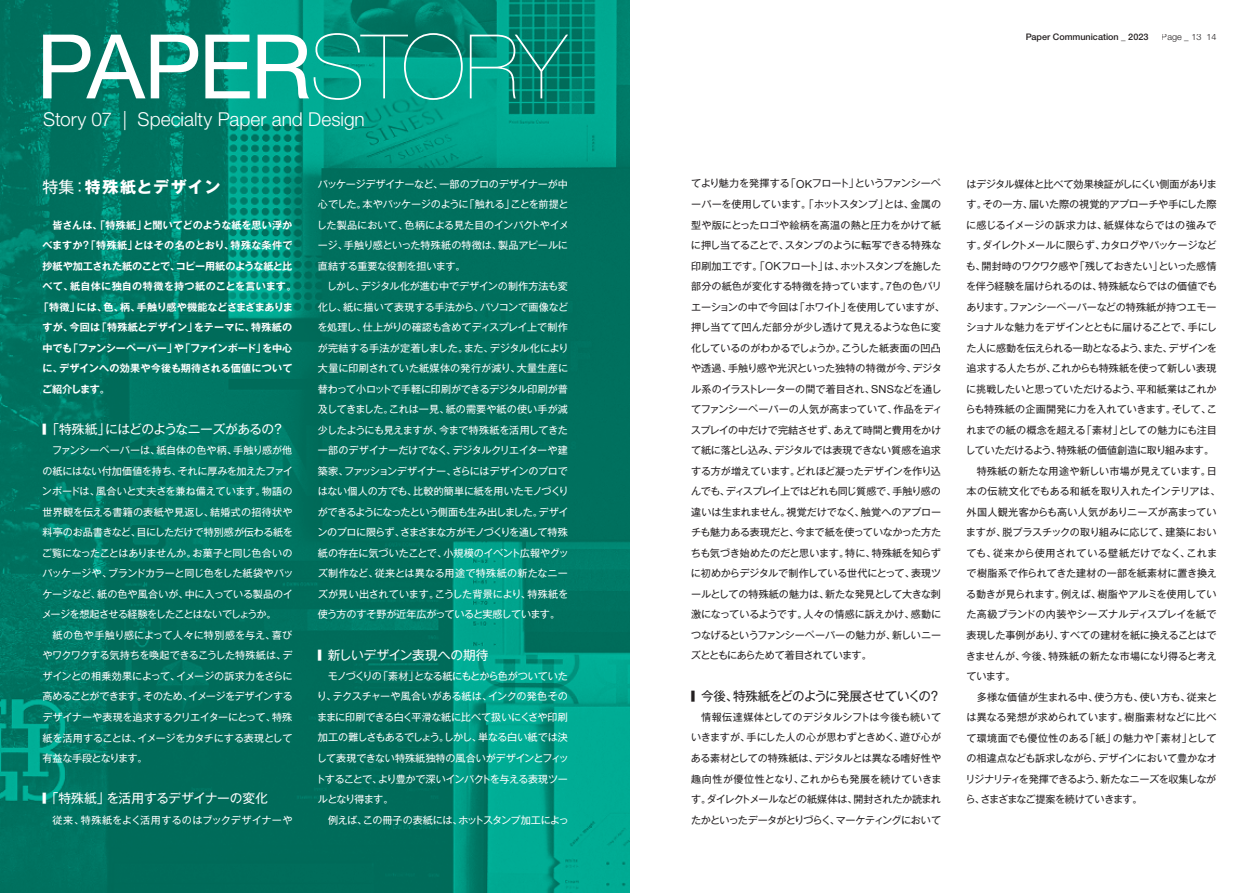
<style>
.page{position:relative;width:1259px;height:893px;background:#fff}
.page>*{position:absolute;margin:0;border:0;box-sizing:border-box;transform-origin:0 0}
.t1{font:300 19.2px "Helvetica Neue LT Pro";color:#fff}
.t2{font:700 15.9px "Gothic MB101 Pro";letter-spacing:.07em;color:#fff}
.t3{font:12.75px "Gothic MB101 Pro";letter-spacing:-.07em;color:#231f20;scale:.3 1}
.t4{font:12.75px "Gothic MB101 Pro";letter-spacing:-.045em;color:#fff;scale:.3 1}
.t5{font:12.75px "Gothic MB101 Pro";letter-spacing:-.02em;color:#fff;scale:.3 1}
.t6{font:12.75px "Gothic MB101 Pro";letter-spacing:-.02em;color:#fff}
.t7{font:10.05px/20.5px "Gothic MB101 Pro";letter-spacing:-.02em;color:#231f20}
.t8{font:10.05px/20.5px "Gothic MB101 Pro";letter-spacing:-.03em;color:#fff;text-align:justify}
.t9{font:700 10.05px "Gothic MB101 Pro De";letter-spacing:.005em;color:#fff}
.t10{font:10.05px "Gothic MB101 Pro";letter-spacing:-.055em;color:#231f20}
.t11{font:10.05px "Gothic MB101 Pro";letter-spacing:.025em;color:#231f20}
.t12{font:10.05px "Gothic MB101 Pro";letter-spacing:.015em;color:#231f20}
.t13{font:10.05px "Gothic MB101 Pro";letter-spacing:.005em;color:#231f20}
.t14{font:10.05px "Gothic MB101 Pro";letter-spacing:-.07em;color:#231f20}
.t15{font:10.05px "Gothic MB101 Pro";letter-spacing:-.05em;color:#231f20}
.t16{font:700 10.05px "Gothic MB101 Pro De";letter-spacing:-.04em;color:#fff}
.t17{font:700 10.05px "Gothic MB101 Pro De";letter-spacing:-.015em;color:#fff}
.t18{font:700 10.05px "Gothic MB101 Pro De";letter-spacing:-.02em;color:#fff}
.t19{font:10.05px "Gothic MB101 Pro";letter-spacing:.01em;color:#231f20}
.t20{font:10.05px "Gothic MB101 Pro";letter-spacing:.03em;color:#231f20}
.t21{font:10.05px "Gothic MB101 Pro";color:#231f20}
.t22{font:10.05px "Gothic MB101 Pro";letter-spacing:.02em;color:#231f20}
.t23{font:10.05px "Gothic MB101 Pro";letter-spacing:.025em;color:#fff}
.t24{font:10.05px "Gothic MB101 Pro";letter-spacing:-.065em;color:#231f20}
.t25{font:500 9px "Helvetica Neue LT Pro";color:#231f20}
.t26{font:300 9px "Helvetica Neue LT Pro";color:#231f20}
.s1{font-weight:400}
.s2{font-family:"Helvetica Neue LT Pro";font-weight:500;font-size:11.25px}
.s3{font-family:"Helvetica Neue LT Pro";font-size:11.1px}
.s4{font-family:"Helvetica Neue LT Pro";font-size:14.1px}
</style>
<div class="page">
<img style="left:1px;top:1px;width:628px;height:891px">
<svg style="left:43px;top:35px;width:102px;height:63px"></svg>
<svg style="left:151px;top:35px;width:47px;height:63px"></svg>
<svg style="left:205px;top:35px;width:45px;height:63px"></svg>
<svg style="left:257px;top:33px;width:206px;height:67px;background:#2bac9a"></svg>
<svg style="left:470px;top:35px;width:98px;height:63px;background:#169684"></svg>
<hr style="left:0;top:0;width:1259px;height:1px;background:#ed028c">
<hr style="left:0;top:892px;width:1259px;height:1px;background:#ed028c">
<hr style="left:0;top:0;width:1px;height:893px;background:#ed028c">
<hr style="left:1258px;top:0;width:1px;height:893px;background:#ed028c">
<h1 class="t1" style="left:43px;top:108px;width:323px">Story 07 | Specialty Paper and Design</h1>
<h2 class="t2" style="left:43px;top:173px;width:179px"><span class="s1">特集：</span>特殊紙とデザイン</h2>
<p class="t9" style="left:53px;top:216px;width:241px">皆さんは、「特殊紙」と聞いてどのような紙を思い浮か</p>
<p class="t9" style="left:43px;top:237px;width:251px">べますか<span class="s2">?</span>「特殊紙」とはその名のとおり、特殊な条件で</p>
<p class="t18" style="left:43px;top:257px;width:251px">抄紙や加工された紙のことで、コピー用紙のような紙と比</p>
<p class="t9" style="left:43px;top:278px;width:256px">べて、紙自体に独自の特徴を持つ紙のことを言います。</p>
<p class="t16" style="left:39px;top:298px;width:256px">「特徴」には、色、柄、手触り感や機能などさまざまありま</p>
<p class="t9" style="left:43px;top:319px;width:251px">すが、今回は「特殊紙とデザイン」をテーマに、特殊紙の</p>
<p class="t17" style="left:43px;top:339px;width:251px">中でも「ファンシーペーパー」や「ファインボード」を中心</p>
<p class="t9" style="left:42px;top:360px;width:251px">に、デザインへの効果や今後も期待される価値について</p>
<p class="t9" style="left:42px;top:380px;width:69px">ご紹介します。</p>
<p class="t4" style="left:43px;top:418px;width:808px">■「特殊紙」にはどのようなニーズがあるの？</p>
<p class="t8" style="left:42px;top:439px;width:253px;text-indent:10px">ファンシーペーパーは、紙自体の色や柄、手触り感が他の紙にはない付加価値を持ち、それに厚みを加えたファインボードは、風合いと丈夫さを兼ね備えています。物語の世界観を伝える書籍の表紙や見返し、結婚式の招待状や料亭のお品書きなど、目にしただけで特別感が伝わる紙をご覧になったことはありませんか。お菓子と同じ色合いのパッケージや、ブランドカラーと同じ色をした紙袋やパッケージなど、紙の色や風合いが、中に入っている製品のイメージを想起させる経験をしたことはないでしょうか。</p>
<p class="t8" style="left:42px;top:623px;width:252px;text-indent:10px">紙の色や手触り感によって人々に特別感を与え、喜びやワクワクする気持ちを喚起できるこうした特殊紙は、デザインとの相乗効果によって、イメージの訴求力をさらに高めることができます。そのため、イメージをデザインするデザイナーや表現を追求するクリエイターにとって、特殊紙を活用することは、イメージをカタチにする表現として有益な手段となります。</p>
<p class="t5" style="left:43px;top:788px;width:225px">■「特殊紙」</p>
<p class="t6" style="left:106px;top:788px;width:163px">を活用するデザイナーの変化</p>
<p class="t23" style="left:53px;top:811px;width:241px">従来、特殊紙をよく活用するのはブックデザイナーや</p>
<p class="t8" style="left:317px;top:172px;width:254px;text-align:left">パッケージデザイナーなど、一部のプロのデザイナーが中心でした。本やパッケージのように「触れる」ことを前提とした製品において、色柄による見た目のインパクトやイメージ、手触り感といった特殊紙の特徴は、製品アピールに直結する重要な役割を担います。</p>
<p class="t8" style="left:317px;top:275px;width:253px;text-indent:9px">しかし、デジタル化が進む中でデザインの制作方法も変化し、紙に描いて表現する手法から、パソコンで画像などを処理し、仕上がりの確認も含めてディスプレイ上で制作が完結する手法が定着しました。また、デジタル化により大量に印刷されていた紙媒体の発行が減り、大量生産に替わって小ロットで手軽に印刷ができるデジタル印刷が普及してきました。これは一見、紙の需要や紙の使い手が減少したようにも見えますが、今まで特殊紙を活用してきた一部のデザイナーだけでなく、デジタルクリエイターや建築家、ファッションデザイナー、さらにはデザインのプロではない個人の方でも、比較的簡単に紙を用いたモノづくりができるようになったという側面も生み出しました。デザインのプロに限らず、さまざまな方がモノづくりを通して特殊紙の存在に気づいたことで、小規模のイベント広報やグッズ制作など、従来とは異なる用途で特殊紙の新たなニーズが見い出されています。こうした背景により、特殊紙を使う方のすそ野が近年広がっていると実感しています。</p>
<p class="t5" style="left:318px;top:644px;width:570px">■ 新しいデザイン表現への期待</p>
<p class="t8" style="left:316px;top:664px;width:255px;text-indent:12px">モノづくりの「素材」となる紙にもとから色がついていたり、テクスチャーや風合いがある紙は、インクの発色そのままに印刷できる白く平滑な紙に比べて扱いにくさや印刷加工の難しさもあるでしょう。しかし、単なる白い紙では決して表現できない特殊紙独特の風合いがデザインとフィットすることで、より豊かで深いインパクトを与える表現ツールとなり得ます。</p>
<p class="t8" style="left:328px;top:808px;width:242px">例えば、この冊子の表紙には、ホットスタンプ加工によっ</p>
<p class="t25" style="left:1025px;top:32px;width:124px">Paper Communication _ 2023</p>
<p class="t26" style="left:1161px;top:32px;width:56px">Page _ 13 14</p>
<p class="t7" style="left:691px;top:172px;width:256px">てより魅力を発揮する「<span class="s3">OK</span>フロート」というファンシーペーパーを使用しています。「ホットスタンプ」とは、金属の型や版にとったロゴや絵柄を高温の熱と圧力をかけて紙に押し当てることで、スタンプのように転写できる特殊な印刷加工です。「ＯＫフロート」は、ホットスタンプを施した部分の紙色が変化する特徴を持っています。<span class="s3">7</span>色の色バリエーションの中で今回は「ホワイト」を使用していますが、押し当てて凹んだ部分が少し透けて見えるような色に変化しているのがわかるでしょうか。こうした紙表面の凹凸や透過、手触り感や光沢といった独特の特徴が今、デジタル系のイラストレーターの間で着目され、<span class="s3">SNS</span>などを通してファンシーペーパーの人気が高まっていて、作品をディスプレイの中だけで完結させず、あえて時間と費用をかけて紙に落とし込み、デジタルでは表現できない質感を追求する方が増えています。どれほど凝ったデザインを作り込んでも、ディスプレイ上ではどれも同じ質感で、手触り感の違いは生まれません。視覚だけでなく、触覚へのアプローチも魅力ある表現だと、今まで紙を使っていなかった方たちも気づき始めたのだと思います。特に、特殊紙を知らずに初めからデジタルで制作している世代にとって、表現ツールとしての特殊紙の魅力は、新たな発見として大きな刺激になっているようです。人々の情感に訴えかけ、感動につなげるというファンシーペーパーの魅力が、新しいニーズとともにあらためて着目されています。</p>
<p class="t3" style="left:691px;top:685px;width:825px">■ 今後、特殊紙をどのように発展させていくの<span class="s4">?</span></p>
<p class="t7" style="left:691px;top:705px;width:252px;text-align:justify;text-indent:10px">情報伝達媒体としてのデジタルシフトは今後も続いていきますが、手にした人の心が思わずときめく、遊び心がある素材としての特殊紙は、デジタルとは異なる嗜好性や趣向性が優位性となり、これからも発展を続けていきます。ダイレクトメールなどの紙媒体は、開封されたか読まれたかといったデータがとりづらく、マーケティングにおいて</p>
<p class="t7" style="left:966px;top:172px;width:252px">はデジタル媒体と比べて効果検証がしにくい側面がありま</p>
<p class="t7" style="left:966px;top:193px;width:251px">す。その一方、届いた際の視覚的アプローチや手にした際</p>
<p class="t11" style="left:966px;top:216px;width:252px">に感じるイメージの訴求力は、紙媒体ならではの強みで</p>
<p class="t14" style="left:966px;top:237px;width:252px">す。ダイレクトメールに限らず、カタログやパッケージなど</p>
<p class="t10" style="left:966px;top:257px;width:252px">も、開封時のワクワク感や「残しておきたい」といった感情</p>
<p class="t7" style="left:966px;top:275px;width:253px">を伴う経験を届けられるのは、特殊紙ならではの価値でも</p>
<p class="t7" style="left:966px;top:295px;width:252px">あります。ファンシーペーパーなどの特殊紙が持つエモー</p>
<p class="t7" style="left:966px;top:316px;width:252px">ショナルな魅力をデザインとともに届けることで、手にし</p>
<p class="t15" style="left:966px;top:339px;width:252px">た人に感動を伝えられる一助となるよう、また、デザインを</p>
<p class="t7" style="left:966px;top:357px;width:251px">追求する人たちが、これからも特殊紙を使って新しい表現</p>
<p class="t7" style="left:966px;top:377px;width:252px">に挑戦したいと思っていただけるよう、平和紙業はこれか</p>
<p class="t7" style="left:965px;top:398px;width:253px">らも特殊紙の企画開発に力を入れていきます。そして、こ</p>
<p class="t7" style="left:966px;top:418px;width:252px">れまでの紙の概念を超える「素材」としての魅力にも注目</p>
<p class="t7" style="left:965px;top:439px;width:250px">していただけるよう、特殊紙の価値創造に取り組みます。</p>
<p class="t22" style="left:976px;top:463px;width:242px">特殊紙の新たな用途や新しい市場が見えています。日</p>
<p class="t12" style="left:966px;top:483px;width:255px">本の伝統文化でもある和紙を取り入れたインテリアは、</p>
<p class="t19" style="left:966px;top:504px;width:251px">外国人観光客からも高い人気がありニーズが高まってい</p>
<p class="t7" style="left:966px;top:521px;width:252px">ますが、脱プラスチックの取り組みに応じて、建築におい</p>
<p class="t20" style="left:966px;top:545px;width:252px">ても、従来から使用されている壁紙だけでなく、これま</p>
<p class="t13" style="left:966px;top:565px;width:252px">で樹脂系で作られてきた建材の一部を紙素材に置き換え</p>
<p class="t7" style="left:966px;top:582px;width:252px">る動きが見られます。例えば、樹脂やアルミを使用してい</p>
<p class="t13" style="left:966px;top:606px;width:252px">た高級ブランドの内装やシーズナルディスプレイを紙で</p>
<p class="t7" style="left:966px;top:623px;width:251px">表現した事例があり、すべての建材を紙に換えることはで</p>
<p class="t7" style="left:966px;top:644px;width:252px">きませんが、今後、特殊紙の新たな市場になり得ると考え</p>
<p class="t7" style="left:966px;top:664px;width:51px">ています。</p>
<p class="t21" style="left:976px;top:688px;width:242px">多様な価値が生まれる中、使う方も、使い方も、従来と</p>
<p class="t12" style="left:966px;top:709px;width:251px">は異なる発想が求められています。樹脂素材などに比べ</p>
<p class="t11" style="left:966px;top:729px;width:251px">て環境面でも優位性のある「紙」の魅力や「素材」として</p>
<p class="t7" style="left:966px;top:747px;width:252px">の相違点なども訴求しながら、デザインにおいて豊かなオ</p>
<p class="t10" style="left:965px;top:770px;width:252px">リジナリティを発揮できるよう、新たなニーズを収集しなが</p>
<p class="t24" style="left:965px;top:791px;width:179px">ら、さまざまなご提案を続けていきます。</p>
</div>
